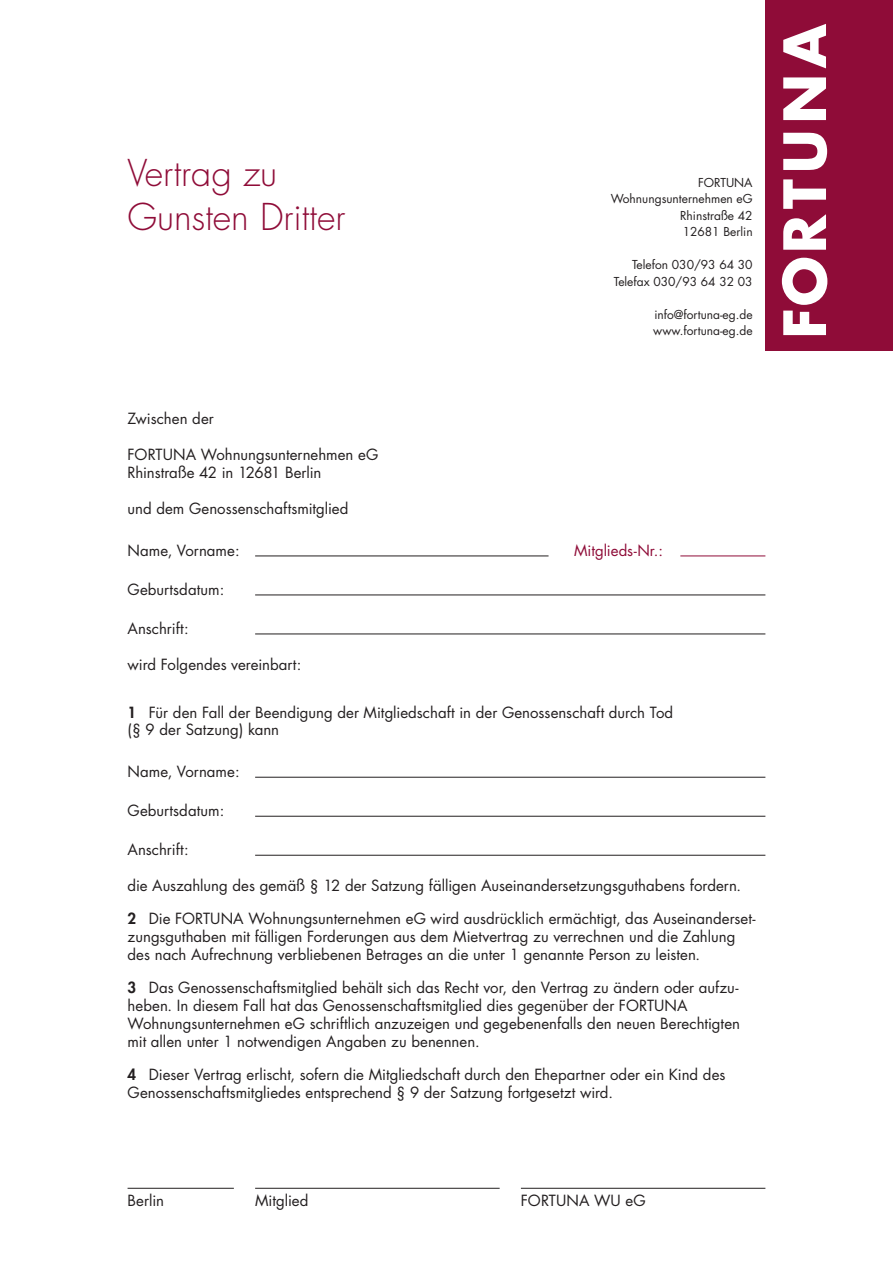
<style>
.page{position:relative;width:893px;height:1263px;background:#fff}
.page>*{position:absolute;margin:0;border:0;box-sizing:border-box;transform-origin:0 0}
.Head_groß{font:300 36px/43.2px "Futura";color:#8f0c38}
.Fliess_5er_tabs{font:15px/18px "Futura";color:#231f20}
.Tabelle_klein{font:15px "Futura";letter-spacing:.005em;color:#231f20}
.unterschriften{font:15px "Futura";color:#231f20}
.Tabelle_klein-2{font:15px "Futura";letter-spacing:-.005em;color:#8f0c38}
.t1{font:12px/16.5px "Futura";color:#231f20;text-align:right}
.s1{font-weight:800}
</style>
<div class="page">
<div style="left:765px;top:0;width:128px;height:351px;background:#8f0c38"></div>
<svg style="left:782px;top:24px;width:45px;height:311px"></svg>
<hr style="left:255px;top:556px;width:294px;height:1px;background:#231f20">
<hr style="left:680px;top:556px;width:85px;height:1px;background:#8f0c38">
<hr style="left:255px;top:595px;width:510px;height:1px;background:#231f20">
<hr style="left:255px;top:634px;width:510px;height:1px;background:#231f20">
<hr style="left:255px;top:777px;width:510px;height:1px;background:#231f20">
<hr style="left:255px;top:816px;width:510px;height:1px;background:#231f20">
<hr style="left:255px;top:855px;width:510px;height:1px;background:#231f20">
<hr style="left:128px;top:1188px;width:106px;height:1px;background:#231f20">
<hr style="left:255px;top:1188px;width:245px;height:1px;background:#231f20">
<hr style="left:521px;top:1188px;width:244px;height:1px;background:#231f20">
<p class="Head_groß" style="left:128px;top:153px;width:219px">Vertrag zu<br>Gunsten Dritter</p>
<p class="t1" style="left:611px;top:174px;width:143px">FORTUNA<br>Wohnungsunternehmen eG<br>Rhinstraße 42<br>12681 Berlin</p>
<p class="t1" style="left:614px;top:257px;width:140px">Telefon 030/93 64 30<br>Telefax 030/93 64 32 03</p>
<p class="t1" style="left:653px;top:306px;width:101px;text-align:left">info@fortuna-eg.de www.fortuna-eg.de</p>
<p class="Fliess_5er_tabs" style="left:128px;top:410px;width:88px">Zwischen der</p>
<p class="Fliess_5er_tabs" style="left:128px;top:446px;width:252px">FORTUNA Wohnungsunternehmen eG</p>
<p class="Fliess_5er_tabs" style="left:128px;top:464px;width:195px">Rhinstraße 42 in 12681 Berlin</p>
<p class="Fliess_5er_tabs" style="left:128px;top:500px;width:222px">und dem Genossenschaftsmitglied</p>
<p class="Tabelle_klein" style="left:128px;top:541px;width:114px">Name, Vorname:</p>
<p class="Tabelle_klein-2" style="left:574px;top:541px;width:90px">Mitglieds-Nr.:</p>
<p class="Tabelle_klein" style="left:128px;top:580px;width:98px">Geburtsdatum:</p>
<p class="Tabelle_klein" style="left:128px;top:619px;width:63px">Anschrift:</p>
<p class="Fliess_5er_tabs" style="left:128px;top:656px;width:175px">wird Folgendes vereinbart:</p>
<p class="Fliess_5er_tabs" style="left:128px;top:704px;width:547px;line-height:17.2px"><span class="s1">1</span> Für den Fall der Beendigung der Mitgliedschaft in der Genossenschaft durch Tod (§ 9 der Satzung) kann</p>
<p class="Tabelle_klein" style="left:128px;top:762px;width:114px">Name, Vorname:</p>
<p class="Tabelle_klein" style="left:128px;top:801px;width:98px">Geburtsdatum:</p>
<p class="Tabelle_klein" style="left:128px;top:840px;width:63px">Anschrift:</p>
<p class="Fliess_5er_tabs" style="left:128px;top:877px;width:615px">die Auszahlung des gemäß § 12 der Satzung fälligen Auseinandersetzungsguthabens fordern.</p>
<p class="Fliess_5er_tabs" style="left:128px;top:910px;width:629px"><span class="s1">2</span> Die FORTUNA Wohnungsunternehmen eG wird ausdrücklich ermächtigt, das Auseinanderset&shy;zungsguthaben mit fälligen Forderungen aus dem Mietvertrag zu verrechnen und die Zahlung des nach Aufrechnung verbliebenen Betrages an die unter 1 genannte Person zu leisten.</p>
<p class="Fliess_5er_tabs" style="left:128px;top:979px;width:614px"><span class="s1">3</span> Das Genossenschaftsmitglied behält sich das Recht vor, den Vertrag zu ändern oder aufzu&shy;heben. In diesem Fall hat das Genossenschaftsmitglied dies gegenüber der FORTUNA Wohnungsunternehmen eG schriftlich anzuzeigen und gegebenenfalls den neuen Berechtigten mit allen unter 1 notwendigen Angaben zu benennen.</p>
<p class="Fliess_5er_tabs" style="left:128px;top:1066px;width:599px"><span class="s1">4</span> Dieser Vertrag erlischt, sofern die Mitgliedschaft durch den Ehepartner oder ein Kind des<br>Genossenschaftsmitgliedes entsprechend § 9 der Satzung fortgesetzt wird.</p>
<p class="unterschriften" style="left:128px;top:1191px;width:38px">Berlin</p>
<p class="unterschriften" style="left:255px;top:1191px;width:55px">Mitglied</p>
<p class="unterschriften" style="left:521px;top:1191px;width:126px">FORTUNA WU eG</p>
</div>
